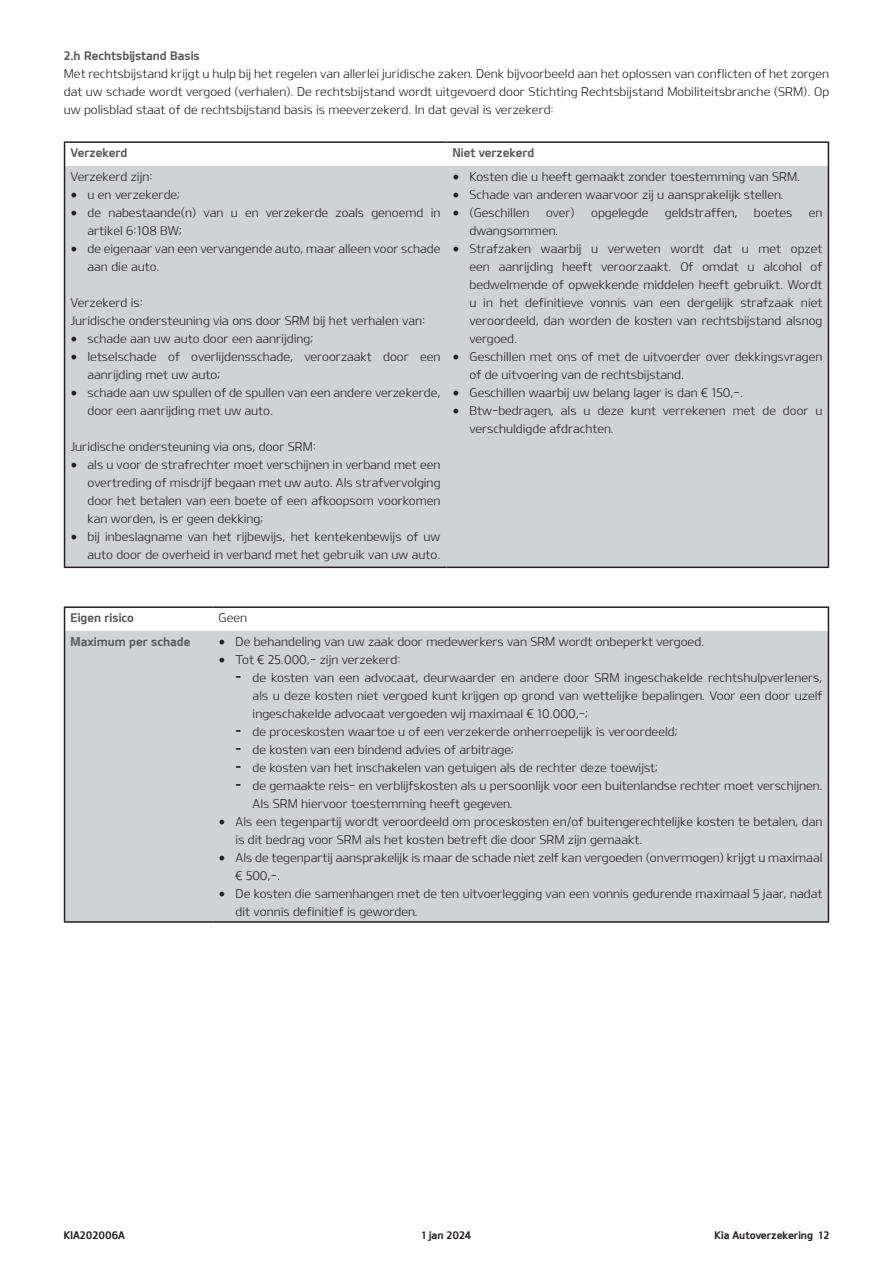
<style>
.page{position:relative;width:893px;height:1263px;background:#fff}
.page>*{position:absolute;margin:0;border:0;box-sizing:border-box;transform-origin:0 0}
.t1{font:12px/18px "KIAL";color:#231f20}
.t2{font:12px "KIAB";color:#57585a}
.t3{font:10.5px "KIAB";color:#231f20}
.s1{font-family:"Minion Pro";font-size:18px}
.s2{font-family:"Helvetica";font-size:18px}
</style>
<div class="page">
<div style="left:65px;top:166px;width:763px;height:401px;background:#d1d2d4"></div>
<svg style="left:64px;top:143px;width:1px;height:23px"></svg>
<hr style="left:64px;top:141px;width:382px;height:2px;background:#231f20">
<hr style="left:446px;top:141px;width:383px;height:2px;background:#231f20">
<svg style="left:828px;top:143px;width:1px;height:23px"></svg>
<hr style="left:64px;top:166px;width:1px;height:401px;background:#231f20">
<hr style="left:64px;top:567px;width:382px;height:1px;background:#231f20">
<hr style="left:828px;top:166px;width:1px;height:401px;background:#231f20">
<hr style="left:446px;top:567px;width:383px;height:1px;background:#231f20">
<div style="left:65px;top:631px;width:763px;height:290px;background:#d1d2d4"></div>
<svg style="left:64px;top:608px;width:1px;height:23px"></svg>
<hr style="left:64px;top:606px;width:149px;height:2px;background:#231f20">
<hr style="left:213px;top:606px;width:616px;height:2px;background:#231f20">
<svg style="left:828px;top:608px;width:1px;height:23px"></svg>
<hr style="left:64px;top:631px;width:1px;height:290px;background:#231f20">
<hr style="left:64px;top:921px;width:149px;height:2px;background:#231f20">
<hr style="left:828px;top:631px;width:1px;height:290px;background:#231f20">
<hr style="left:213px;top:921px;width:616px;height:2px;background:#231f20">
<p class="t2" style="left:64px;top:49px;width:138px">2.h Rechtsbijstand Basis</p>
<p class="t1" style="left:64px;top:65px;width:767px;text-align:justify">Met rechtsbijstand krijgt u hulp bij het regelen van allerlei juridische zaken. Denk bijvoorbeeld aan het oplossen van conflicten of het zorgen dat uw schade wordt vergoed (verhalen). De rechtsbijstand wordt uitgevoerd door Stichting Rechtsbijstand Mobiliteitsbranche (SRM). Op uw polisblad staat of de rechtsbijstand basis is meeverzekerd. In dat geval is verzekerd:</p>
<p class="t2" style="left:71px;top:145px;width:58px">Verzekerd</p>
<p class="t2" style="left:452px;top:145px;width:83px">Niet verzekerd</p>
<p class="t1" style="left:71px;top:167px;width:84px">Verzekerd zijn:</p>
<p class="t1" style="left:71px;top:185px;width:111px"><span class="s1">•</span> u en verzekerde;</p>
<p class="t1" style="left:88px;top:203px;width:354px;text-indent:-17px"><span class="s1">•</span> de nabestaande(n) van u en verzekerde zoals genoemd in artikel 6:108 BW;</p>
<p class="t1" style="left:88px;top:239px;width:354px;text-indent:-17px"><span class="s1">•</span> de eigenaar van een vervangende auto, maar alleen voor schade aan die auto.</p>
<p class="t1" style="left:71px;top:293px;width:74px">Verzekerd is:</p>
<p class="t1" style="left:71px;top:311px;width:356px">Juridische ondersteuning via ons door SRM bij het verhalen van:</p>
<p class="t1" style="left:71px;top:329px;width:244px"><span class="s1">•</span> schade aan uw auto door een aanrijding;</p>
<p class="t1" style="left:88px;top:347px;width:354px;text-indent:-17px"><span class="s1">•</span> letselschade of overlijdensschade, veroorzaakt door een aanrijding met uw auto;</p>
<p class="t1" style="left:88px;top:383px;width:354px;text-indent:-17px"><span class="s1">•</span> schade aan uw spullen of de spullen van een andere verzekerde, door een aanrijding met uw auto.</p>
<p class="t1" style="left:71px;top:437px;width:247px">Juridische ondersteuning via ons, door SRM:</p>
<p class="t1" style="left:88px;top:455px;width:354px;text-align:justify;text-indent:-17px"><span class="s1">•</span> als u voor de strafrechter moet verschijnen in verband met een overtreding of misdrijf begaan met uw auto. Als strafvervolging door het betalen van een boete of een afkoopsom voorkomen kan worden, is er geen dekking;</p>
<p class="t1" style="left:71px;top:527px;width:371px;text-align:right"><span class="s1">•</span> bij inbeslagname van het rijbewijs, het kentekenbewijs of uw auto door de overheid in verband met het gebruik van uw auto.</p>
<p class="t1" style="left:452px;top:167px;width:349px"><span class="s1">•</span> Kosten die u heeft gemaakt zonder toestemming van SRM.</p>
<p class="t1" style="left:452px;top:185px;width:333px"><span class="s1">•</span> Schade van anderen waarvoor zij u aansprakelijk stellen.</p>
<p class="t1" style="left:452px;top:203px;width:79px"><span class="s1">•</span> (Geschillen</p>
<p class="t1" style="left:546px;top:203px;width:30px">over)</p>
<p class="t1" style="left:591px;top:203px;width:59px">opgelegde</p>
<p class="t1" style="left:665px;top:203px;width:74px">geldstraffen,</p>
<p class="t1" style="left:754px;top:203px;width:40px">boetes</p>
<p class="t1" style="left:809px;top:203px;width:15px">en</p>
<p class="t1" style="left:469px;top:221px;width:90px">dwangsommen.</p>
<p class="t1" style="left:469px;top:239px;width:354px;text-align:justify;text-indent:-17px"><span class="s1">•</span> Strafzaken waarbij u verweten wordt dat u met opzet een aanrijding heeft veroorzaakt. Of omdat u alcohol of bedwelmende of opwekkende middelen heeft gebruikt. Wordt u in het definitieve vonnis van een dergelijk strafzaak niet veroordeeld, dan worden de kosten van rechtsbijstand alsnog vergoed.</p>
<p class="t1" style="left:469px;top:347px;width:354px;text-indent:-17px"><span class="s1">•</span> Geschillen met ons of met de uitvoerder over dekkingsvragen of de uitvoering van de rechtsbijstand.</p>
<p class="t1" style="left:452px;top:383px;width:292px"><span class="s1">•</span> Geschillen waarbij uw belang lager is dan € 150,-.</p>
<p class="t1" style="left:469px;top:401px;width:354px;text-indent:-17px"><span class="s1">•</span> Btw-bedragen, als u deze kunt verrekenen met de door u verschuldigde afdrachten.</p>
<p class="t2" style="left:71px;top:610px;width:65px">Eigen risico</p>
<p class="t1" style="left:219px;top:609px;width:30px">Geen</p>
<p class="t2" style="left:71px;top:634px;width:121px">Maximum per schade</p>
<p class="t1" style="left:219px;top:632px;width:487px"><span class="s1">•</span> De behandeling van uw zaak door medewerkers van SRM wordt onbeperkt vergoed.</p>
<p class="t1" style="left:219px;top:650px;width:183px"><span class="s1">•</span> Tot € 25.000,- zijn verzekerd:</p>
<p class="t1" style="left:253px;top:668px;width:571px;text-align:justify;text-indent:-17px"><span class="s2">-</span> de kosten van een advocaat, deurwaarder en andere door SRM ingeschakelde rechtshulpverleners, als u deze kosten niet vergoed kunt krijgen op grond van wettelijke bepalingen. Voor een door uzelf ingeschakelde advocaat vergoeden wij maximaal € 10.000,-;</p>
<p class="t1" style="left:236px;top:722px;width:444px"><span class="s2">-</span> de proceskosten waartoe u of een verzekerde onherroepelijk is veroordeeld;</p>
<p class="t1" style="left:236px;top:740px;width:280px"><span class="s2">-</span> de kosten van een bindend advies of arbitrage;</p>
<p class="t1" style="left:236px;top:758px;width:424px"><span class="s2">-</span> de kosten van het inschakelen van getuigen als de rechter deze toewijst;</p>
<p class="t1" style="left:253px;top:776px;width:571px;text-indent:-17px"><span class="s2">-</span> de gemaakte reis- en verblijfskosten als u persoonlijk voor een buitenlandse rechter moet verschijnen.<br>Als SRM hiervoor toestemming heeft gegeven.</p>
<p class="t1" style="left:236px;top:812px;width:588px;text-indent:-17px"><span class="s1">•</span> Als een tegenpartij wordt veroordeeld om proceskosten en/of buitengerechtelijke kosten te betalen, dan is dit bedrag voor SRM als het kosten betreft die door SRM zijn gemaakt.</p>
<p class="t1" style="left:236px;top:848px;width:588px;text-indent:-17px"><span class="s1">•</span> Als de tegenpartij aansprakelijk is maar de schade niet zelf kan vergoeden (onvermogen) krijgt u maximaal € 500,-.</p>
<p class="t1" style="left:236px;top:884px;width:588px;text-indent:-17px"><span class="s1">•</span> De kosten die samenhangen met de ten uitvoerlegging van een vonnis gedurende maximaal 5 jaar, nadat dit vonnis definitief is geworden.</p>
<p class="t3" style="left:64px;top:1228px;width:63px">KIA202006A</p>
<p class="t3" style="left:422px;top:1228px;width:51px">1 jan 2024</p>
<p class="t3" style="left:714px;top:1228px;width:116px">Kia Autoverzekering 12</p>
</div>
